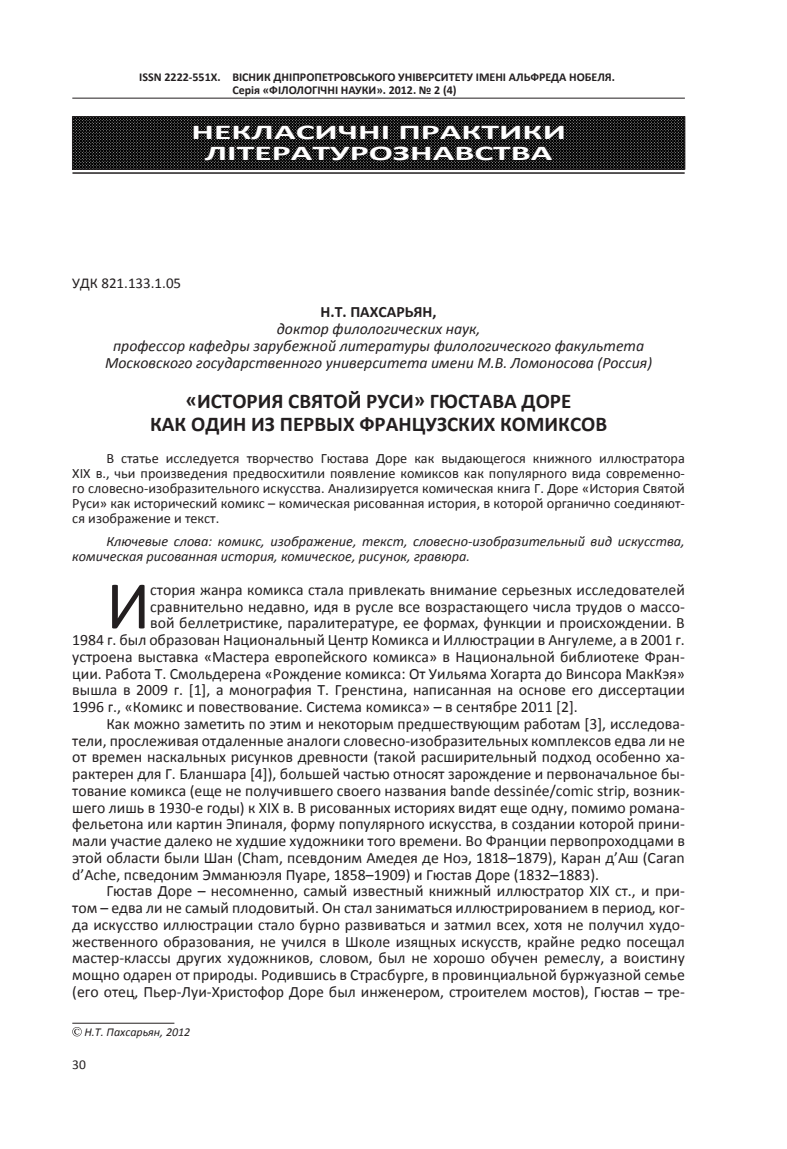
<style>
.page{position:relative;width:787px;height:1149px;background:#fff}
.page>*{position:absolute;margin:0;border:0;box-sizing:border-box;transform-origin:0 0}
.Буквица{font:68.55px "Calibri";color:#231f20}
.Название_статьи{font:700 21px "Calibri";color:#231f20}
.Рубрика{font:700 21px/21px "Calibri";color:#fff;text-align:center;scale:1.7 1}
.ОСНОВНОЙ{font:15.75px/16.8px "Calibri";color:#231f20;text-align:justify}
.Буквица-2{font:15.75px "Calibri";color:#231f20}
.место_работ{font:italic 15.75px "Calibri";color:#231f20}
.автор{font:700 15.75px "Calibri";color:#231f20}
.УДК{font:15px "Calibri";color:#231f20}
.анотация{font:14.25px/15px "Calibri";color:#231f20;text-align:justify}
.ключ_слова{font:italic 14.25px/15px "Calibri";color:#231f20}
.t1{font:13.5px "Calibri";color:#231f20}
.t2{font:700 12px/12.8px "Calibri";color:#231f20}
.знак_охрани{font:italic 12px "Calibri";color:#231f20}
</style>
<div class="page">
<hr style="left:72px;top:98px;width:613px;height:1px;background:#231f20">
<hr style="left:72px;top:1022px;width:102px;height:1px;background:#231f20">
<svg style="left:72px;top:1027px;width:10px;height:9px"></svg>
<img style="left:74px;top:119px;width:609px;height:48px">
<div style="left:72px;top:117px;width:613px;height:52px;border:1px solid #231f20"></div>
<hr style="left:72px;top:172px;width:612px;height:2px;background:#231f20">
<svg style="left:193px;top:118px;width:371px;height:43px;background:#1f1e1e"></svg>
<p class="t2" style="left:232px;top:71px;width:384px;text-indent:-93px">ISSN 2222-551Х. ВІСНИК ДНІПРОПЕТРОВСЬКОГО УНІВЕРСИТЕТУ ІМЕНІ АЛЬФРЕДА НОБЕЛЯ.<br>Серія «ФІЛОЛОГІЧНІ НАУКИ». 2012. № 2 (4)</p>
<p class="Рубрика" style="left:191px;top:121px;width:222px">НЕКЛАСИЧНІ ПРАКТИКИ<br>ЛІТЕРАТУРОЗНАВСТВА</p>
<p class="УДК" style="left:72px;top:273px;width:110px">УДК 821.133.1.05</p>
<p class="автор" style="left:320px;top:302px;width:117px">Н.Т. ПАХСАРЬЯН,</p>
<p class="место_работ" style="left:277px;top:318px;width:205px">доктор филологических наук,</p>
<p class="место_работ" style="left:113px;top:335px;width:532px">профессор кафедры зарубежной литературы филологического факультета</p>
<p class="место_работ" style="left:105px;top:351px;width:548px">Московского государственного университета имени М.В. Ломоносова (Россия)</p>
<p class="Название_статьи" style="left:186px;top:387px;width:387px">«ИСТОРИЯ СВЯТОЙ РУСИ» ГЮСТАВА ДОРЕ</p>
<p class="Название_статьи" style="left:150px;top:410px;width:458px">КАК ОДИН ИЗ ПЕРВЫХ ФРАНЦУЗСКИХ КОМИКСОВ</p>
<p class="анотация" style="left:72px;top:450px;width:614px;text-indent:34px">В статье исследуется творчество Гюстава Доре как выдающегося книжного иллюстратора XIX в., чьи произведения предвосхитили появление комиксов как популярного вида современно&shy;го словесно-изобразительного искусства. Анализируется комическая книга Г. Доре «История Святой Руси» как исторический комикс – комическая рисованная история, в которой органично соединяют&shy;ся изображение и текст.</p>
<p class="ключ_слова" style="left:72px;top:533px;width:614px;text-indent:34px">Ключевые слова: комикс, изображение, текст, словесно-изобразительный вид искусства, комическая рисованная история, комическое, рисунок, гравюра.</p>
<p class="Буквица" style="left:106px;top:562px;width:45px">И</p>
<p class="Буквица-2" style="left:150px;top:579px;width:536px">стория жанра комикса стала привлекать внимание серьезных исследователей</p>
<p class="Буквица-2" style="left:150px;top:596px;width:536px">сравнительно недавно, идя в русле все возрастающего числа трудов о массо-</p>
<p class="Буквица-2" style="left:150px;top:613px;width:536px">вой беллетристике, паралитературе, ее формах, функции и происхождении. В</p>
<p class="Буквица-2" style="left:72px;top:629px;width:614px">1984 г. был образован Национальный Центр Комикса и Иллюстрации в Ангулеме, а в 2001 г.</p>
<p class="Буквица-2" style="left:72px;top:646px;width:614px">устроена выставка «Мастера европейского комикса» в Национальной библиотеке Фран-</p>
<p class="Буквица-2" style="left:72px;top:663px;width:614px">ции. Работа Т. Смольдерена «Рождение комикса: От Уильяма Хогарта до Винсора МакКэя»</p>
<p class="Буквица-2" style="left:72px;top:680px;width:614px">вышла в 2009 г. [1], а монография Т. Гренстина, написанная на основе его диссертации</p>
<p class="Буквица-2" style="left:72px;top:696px;width:507px">1996 г., «Комикс и повествование. Система комикса» – в сентябре 2011 [2].</p>
<p class="ОСНОВНОЙ" style="left:72px;top:715px;width:614px;text-indent:34px">Как можно заметить по этим и некоторым предшествующим работам [3], исследова&shy;тели, прослеживая отдаленные аналоги словесно-изобразительных комплексов едва ли не от времен наскальных рисунков древности (такой расширительный подход особенно ха&shy;рактерен для Г. Бланшара [4]), большей частью относят зарождение и первоначальное бы&shy;тование комикса (еще не получившего своего названия bande dessinée/comic strip, возник&shy;шего лишь в 1930-е годы) к XIX в. В рисованных историях видят еще одну, помимо романа&shy;фельетона или картин Эпиналя, форму популярного искусства, в создании которой прини&shy;мали участие далеко не худшие художники того времени. Во Франции первопроходцами в этой области были Шан (Cham, псевдоним Амедея де Ноэ, 1818–1879), Каран д’Аш (Caran d’Ache, псведоним Эмманюэля Пуаре, 1858–1909) и Гюстав Доре (1832–1883).</p>
<p class="ОСНОВНОЙ" style="left:72px;top:882px;width:614px;text-indent:34px">Гюстав Доре – несомненно, самый известный книжный иллюстратор XIX ст., и при&shy;том – едва ли не самый плодовитый. Он стал заниматься иллюстрированием в период, ког&shy;да искусство иллюстрации стало бурно развиваться и затмил всех, хотя не получил худо&shy;жественного образования, не учился в Школе изящных искусств, крайне редко посещал мастер-классы других художников, словом, был не хорошо обучен ремеслу, а воистину мощно одарен от природы. Родившись в Страсбурге, в провинциальной буржуазной семье (его отец, Пьер-Луи-Христофор Доре был инженером, строителем мостов), Гюстав – тре-</p>
<p class="знак_охрани" style="left:84px;top:1023px;width:107px">Н.Т. Пахсарьян, 2012</p>
<p class="t1" style="left:72px;top:1055px;width:15px">30</p>
</div>
